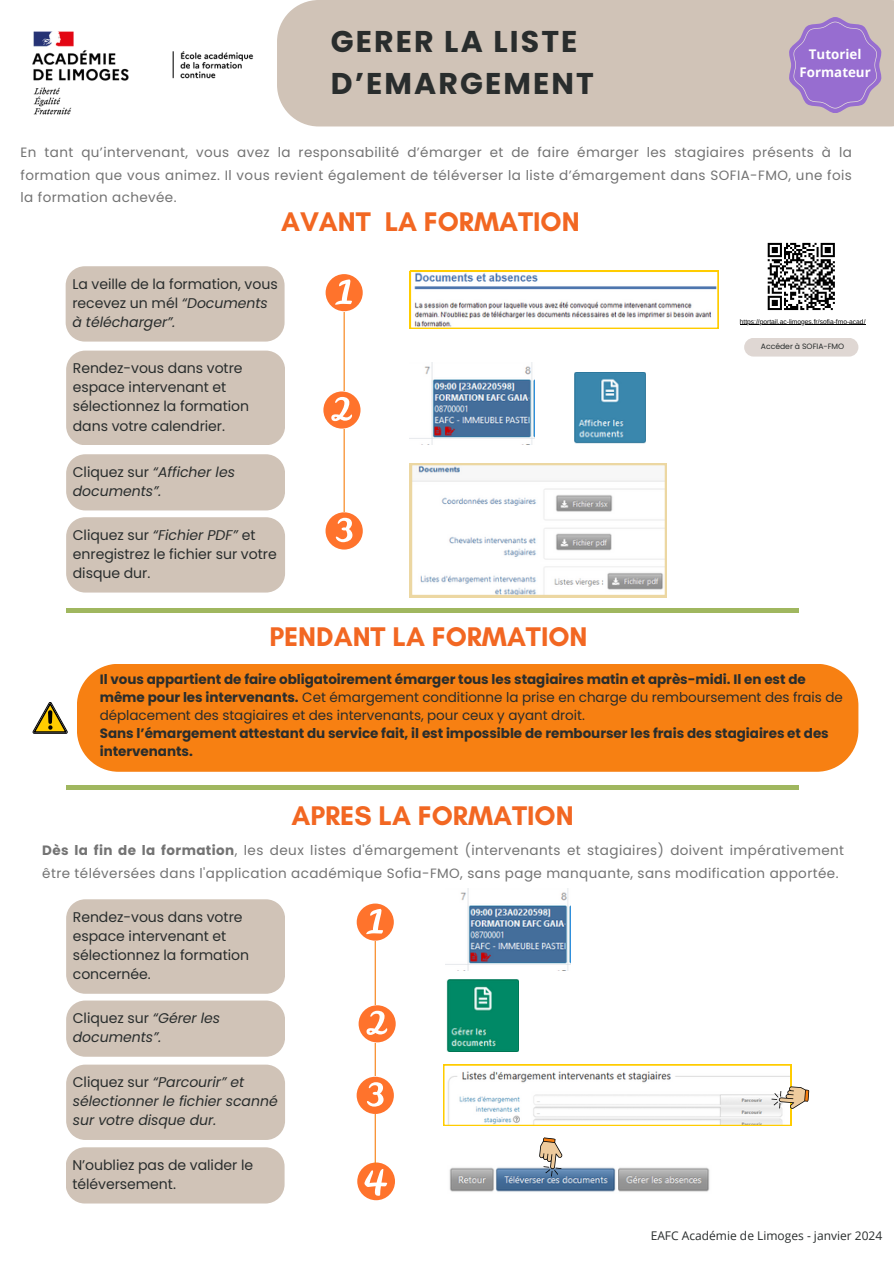
<style>
.page{position:relative;width:894px;height:1264px;background:#fff}
.page>*{position:absolute;margin:0;border:0;box-sizing:border-box;transform-origin:0 0}
.t1{font:700 30px/41.7px "Poppins";letter-spacing:.07em;color:#292d2d}
.t2{font:700 27.45px "Glacial Indifference";color:#f26722}
.t3{font:14.1px/19.2px "Poppins";letter-spacing:-.005em;color:#292d2d}
.t4{font:italic 14.1px/19.2px "Poppins";letter-spacing:-.005em;color:#292d2d}
.t5{font:13.5px/22.5px "Poppins";letter-spacing:.03em;color:#737373;text-align:justify}
.t6{font:700 13.5px/18px "Poppins";letter-spacing:-.005em;color:#292d2d}
.t7{font:700 13.35px/17.7px "Open Sans";color:#fff;text-align:center}
.t8{font:12px "Open Sans";color:#292d2d}
.t9{font:7.65px "Poppins";letter-spacing:-.005em;color:#292d2d}
.t10{font:6.6px "Arimo";color:#000}
.s1{font-style:italic}
.s2{font-style:normal}
.s3{font-weight:400}
.s4{font-weight:700}
</style>
<div class="page">
<div style="left:277px;top:0;width:616px;height:126px;background:#d0c3b7"></div>
<svg style="left:788px;top:17px;width:93px;height:96px;background:#a785c9"></svg>
<img style="left:32px;top:31px;width:222px;height:84px">
<div style="left:66px;top:608px;width:732px;height:5px;background:#a0b75f"></div>
<div style="left:66px;top:350px;width:219px;height:95px;background:#d0c3b7"></div>
<img style="left:410px;top:363px;width:125px;height:82px">
<img style="left:574px;top:372px;width:71px;height:71px">
<div style="left:66px;top:454px;width:219px;height:56px;background:#d0c3b7"></div>
<svg style="left:410px;top:463px;width:256px;height:134px"></svg>
<div style="left:66px;top:517px;width:219px;height:75px;background:#d0c3b7"></div>
<div style="left:66px;top:899px;width:219px;height:94px;background:#d0c3b7"></div>
<svg style="left:33px;top:702px;width:35px;height:31px"></svg>
<div style="left:77px;top:664px;width:781px;height:107px;background:#f78012"></div>
<img style="left:446px;top:979px;width:72px;height:72px">
<div style="left:66px;top:1000px;width:219px;height:56px;background:#d0c3b7"></div>
<hr style="left:66px;top:785px;width:732px;height:4px;background:#a0b75f">
<svg style="left:443px;top:1064px;width:367px;height:61px"></svg>
<div style="left:66px;top:1064px;width:219px;height:75px;background:#d0c3b7"></div>
<div style="left:66px;top:1147px;width:218px;height:56px;background:#d0c3b7"></div>
<div style="left:744px;top:338px;width:114px;height:18px;background:#dfd7d3;border-radius:9px"></div>
<svg style="left:767px;top:242px;width:68px;height:69px"></svg>
<img style="left:449px;top:1167px;width:261px;height:25px">
<svg style="left:527px;top:1137px;width:47px;height:42px"></svg>
<hr style="left:343px;top:274px;width:1px;height:275px;background:#f78012">
<svg style="left:325px;top:512px;width:37px;height:37px"></svg>
<svg style="left:325px;top:274px;width:37px;height:37px"></svg>
<div style="left:324px;top:391px;width:40px;height:38px;background:#fff"></div>
<svg style="left:323px;top:391px;width:37px;height:37px"></svg>
<svg style="left:357px;top:1162px;width:38px;height:38px"></svg>
<hr style="left:374px;top:925px;width:2px;height:239px;background:#f78012">
<svg style="left:356px;top:1076px;width:37px;height:37px"></svg>
<svg style="left:371px;top:917px;width:23px;height:24px"></svg>
<svg style="left:356px;top:903px;width:37px;height:37px"></svg>
<svg style="left:358px;top:1005px;width:37px;height:37px"></svg>
<div style="left:66px;top:266px;width:218px;height:75px;background:#d0c3b7"></div>
<svg style="left:410px;top:271px;width:308px;height:57px"></svg>
<hr style="left:739px;top:324px;width:126px;height:1px;background:#000">
<img style="left:445px;top:888px;width:125px;height:82px">
<p class="t1" style="left:331px;top:21px;width:264px">GERER LA LISTE<br>D’EMARGEMENT</p>
<h1 class="t7" style="left:799px;top:45px;width:73px">Tutoriel<br>Formateur</h1>
<h3 class="t5" style="left:21px;top:141px;width:832px">En tant qu’intervenant, vous avez la responsabilité d’émarger et de faire émarger les stagiaires présents à la formation que vous animez. Il vous revient également de téléverser la liste d’émargement dans SOFIA-FMO, une fois la formation achevée.</h3>
<p class="t2" style="left:281px;top:205px;width:300px">AVANT LA FORMATION</p>
<p class="t3" style="left:72px;top:274px;width:207px">La veille de la formation, vous recevez un mél <span class="s1">“Documents à télécharger”.</span></p>
<h1 class="t3" style="left:73px;top:358px;width:178px">Rendez-vous dans votre espace intervenant et sélectionnez la formation dans votre calendrier.</h1>
<p class="t4" style="left:73px;top:462px;width:164px"><span class="s2">Cliquez sur</span> “Afficher les documents”.</p>
<h3 class="t3" style="left:73px;top:525px;width:205px">Cliquez sur <span class="s1">“Fichier PDF”</span> et enregistrez le fichier sur votre disque dur.</h3>
<h3 class="t2" style="left:269px;top:620px;width:319px">PENDANT LA FORMATION</h3>
<h3 class="t10" style="left:739px;top:318px;width:127px">https://portail.ac-limoges.fr/sofia-fmo-acad/</h3>
<p class="t9" style="left:760px;top:341px;width:85px">Accéder à SOFIA-FMO</p>
<h3 class="t6" style="left:100px;top:670px;width:744px">Il vous appartient de faire obligatoirement émarger tous les stagiaires matin et après-midi. Il en est de même pour les intervenants. <span class="s3">Cet émargement conditionne la prise en charge du remboursement des frais de déplacement des stagiaires et des intervenants, pour ceux y ayant droit.<br></span>Sans l’émargement attestant du service fait, il est impossible de rembourser les frais des stagiaires et des intervenants.</h3>
<h1 class="t2" style="left:291px;top:799px;width:283px">APRES LA FORMATION</h1>
<p class="t5" style="left:42px;top:839px;width:803px"><span class="s4">Dès la fin de la formation</span>, les deux listes d'émargement (intervenants et stagiaires) doivent impérativement être téléversées dans l'application académique Sofia-FMO, sans page manquante, sans modification apportée.</p>
<h3 class="t3" style="left:73px;top:907px;width:178px">Rendez-vous dans votre espace intervenant et sélectionnez la formation concernée.</h3>
<p class="t4" style="left:73px;top:1008px;width:149px"><span class="s2">Cliquez sur</span> “Gérer les documents”.</p>
<p class="t4" style="left:73px;top:1072px;width:206px"><span class="s2">Cliquez sur</span> “Parcourir” et sélectionner le fichier scanné sur votre disque dur.</p>
<p class="t3" style="left:72px;top:1155px;width:182px">N’oubliez pas de valider le téléversement.</p>
<h5 class="t8" style="left:650px;top:1226px;width:233px">EAFC Académie de Limoges - janvier 2024</h5>
</div>
